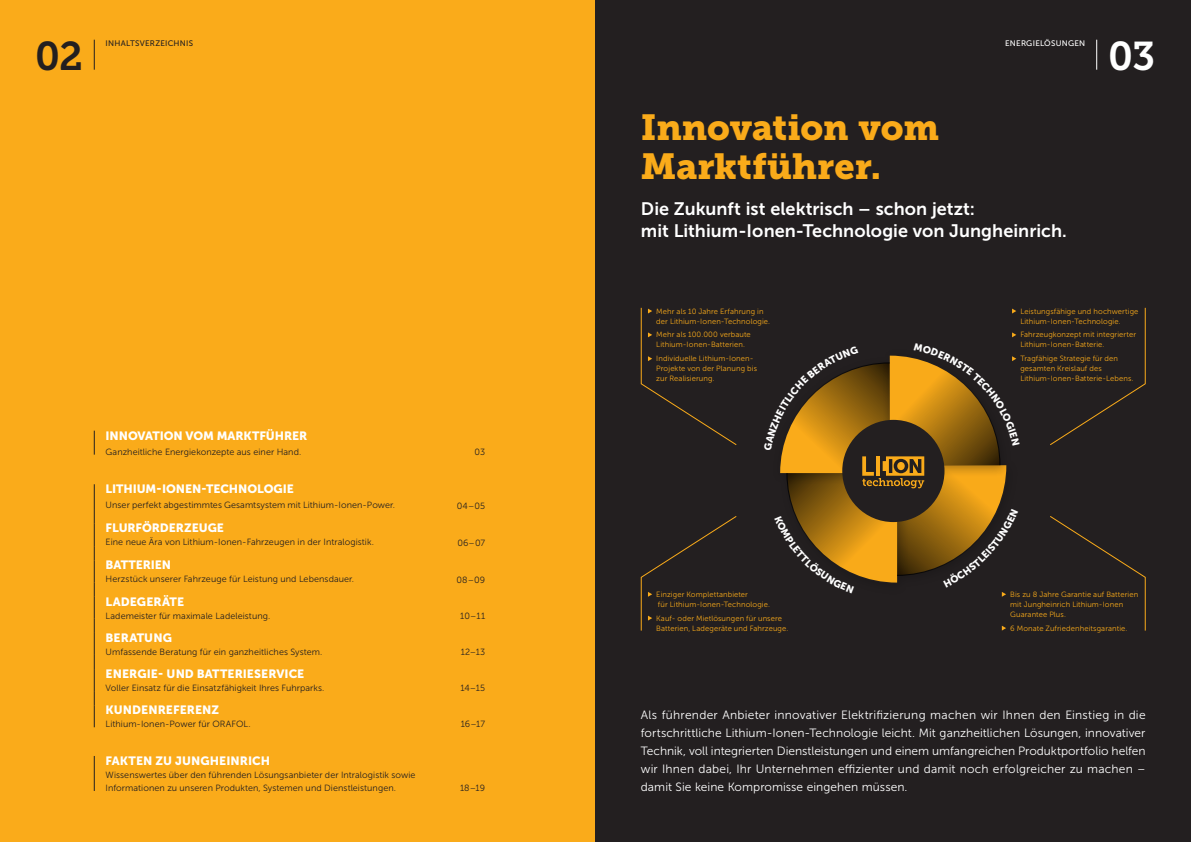
<style>
.page{position:relative;width:1191px;height:842px;background:#fff}
.page>*{position:absolute;margin:0;border:0;box-sizing:border-box;transform-origin:0 0}
.t1{font:40px "Museo JH Slab 700";color:#231f20}
.t2{font:40px "Museo JH Slab 700";color:#fff}
.t3{font:36px/39px "Museo JH Slab 900";color:#faab1a}
.t4{font:18px/22px "Museo JH Sans 700";letter-spacing:.005em;color:#fff}
.t5{font:12px/18px "Museo JH Sans 300";letter-spacing:.005em;color:#fff;text-align:justify}
.t6{font:12px "Museo JH Sans 900";color:#fff}
.t7{font:9px/13px "Museo JH Sans 300";letter-spacing:.005em;color:#231f20}
.t8{font:8px "Museo JH Sans 500";letter-spacing:.03em;color:#231f20}
.t9{font:8px "Museo JH Sans 500";letter-spacing:.03em;color:#fff}
.t10{font:7.6px/10px "Museo JH Sans 300";letter-spacing:.015em;color:#faab1a}
</style>
<div class="page">
<div style="left:0;top:0;width:595px;height:842px;background:#faab1a"></div>
<div style="left:595px;top:0;width:596px;height:842px;background:#231f20"></div>
<div style="left:1049px;top:307px;width:97px;height:139px;background:#231f20"></div>
<div style="left:1049px;top:515px;width:97px;height:116px;background:#231f20"></div>
<hr style="left:94px;top:756px;width:1px;height:35px;background:#231f20">
<svg style="left:94px;top:431px;width:1px;height:24px"></svg>
<svg style="left:94px;top:484px;width:1px;height:243px"></svg>
<div style="left:640px;top:307px;width:97px;height:139px;background:#231f20"></div>
<svg style="left:1012px;top:309px;width:4px;height:4px"></svg>
<svg style="left:1012px;top:332px;width:4px;height:5px"></svg>
<svg style="left:1001px;top:626px;width:5px;height:5px"></svg>
<div style="left:640px;top:515px;width:97px;height:116px;background:#231f20"></div>
<hr style="left:94px;top:40px;width:1px;height:30px;background:#231f20">
<hr style="left:1096px;top:40px;width:1px;height:30px;background:#fff">
<svg style="left:764px;top:343px;width:255px;height:254px"></svg>
<h1 class="t1" style="left:35px;top:33px;width:49px">02</h1>
<p class="t8" style="left:106px;top:39px;width:89px">INHALTSVERZEICHNIS</p>
<p class="t9" style="left:1005px;top:39px;width:82px">ENERGIELÖSUNGEN</p>
<h1 class="t2" style="left:1108px;top:33px;width:49px">03</h1>
<h2 class="t3" style="left:641px;top:109px;width:300px">Innovation vom<br>Marktführer.</h2>
<h3 class="t4" style="left:641px;top:198px;width:427px">Die Zukunft ist elektrisch – schon jetzt:<br>mit Lithium-Ionen-Technologie von Jungheinrich.</h3>
<h3 class="t6" style="left:106px;top:429px;width:203px">INNOVATION VOM MARKTFÜHRER</h3>
<p class="t7" style="left:106px;top:445px;width:197px">Ganzheitliche Energiekonzepte aus einer Hand.</p>
<p class="t7" style="left:474px;top:445px;width:12px">03</p>
<h3 class="t6" style="left:106px;top:482px;width:190px">LITHIUM-IONEN-TECHNOLOGIE</h3>
<p class="t7" style="left:106px;top:499px;width:291px">Unser perfekt abgestimmtes Gesamtsystem mit Lithium-Ionen-Power.</p>
<p class="t7" style="left:457px;top:499px;width:30px">04–05</p>
<h3 class="t6" style="left:106px;top:521px;width:120px">FLURFÖRDERZEUGE</h3>
<p class="t7" style="left:106px;top:536px;width:270px">Eine neue Ära von Lithium-Ionen-Fahrzeugen in der Intralogistik.</p>
<p class="t7" style="left:457px;top:537px;width:29px">06–07</p>
<h3 class="t6" style="left:106px;top:558px;width:67px">BATTERIEN</h3>
<p class="t7" style="left:106px;top:573px;width:250px">Herzstück unserer Fahrzeuge für Leistung und Lebensdauer.</p>
<p class="t7" style="left:456px;top:573px;width:30px">08–09</p>
<h3 class="t6" style="left:106px;top:595px;width:80px">LADEGERÄTE</h3>
<p class="t7" style="left:106px;top:609px;width:166px">Lademeister für maximale Ladeleistung.</p>
<p class="t7" style="left:460px;top:609px;width:26px">10 – 11</p>
<h3 class="t6" style="left:106px;top:631px;width:68px">BERATUNG</h3>
<p class="t7" style="left:106px;top:645px;width:218px">Umfassende Beratung für ein ganzheitliches System.</p>
<p class="t7" style="left:461px;top:645px;width:26px">12–13</p>
<h3 class="t6" style="left:106px;top:667px;width:200px">ENERGIE- UND BATTERIESERVICE</h3>
<p class="t7" style="left:106px;top:681px;width:220px">Voller Einsatz für die Einsatzfähigkeit Ihres Fuhrparks.</p>
<p class="t7" style="left:460px;top:681px;width:26px">14–15</p>
<h3 class="t6" style="left:106px;top:703px;width:115px">KUNDENREFERENZ</h3>
<p class="t7" style="left:106px;top:718px;width:147px">Lithium-Ionen-Power für ORAFOL.</p>
<p class="t7" style="left:461px;top:718px;width:26px">16 –17</p>
<h3 class="t6" style="left:106px;top:754px;width:166px">FAKTEN ZU JUNGHEINRICH</h3>
<p class="t7" style="left:106px;top:768px;width:311px">Wissenswertes über den führenden Lösungsanbieter der Intralogistik sowie<br>Informationen zu unseren Produkten, Systemen und Dienstleistungen.</p>
<p class="t7" style="left:460px;top:781px;width:27px">18–19</p>
<p class="t10" style="left:656px;top:306px;width:115px">Mehr als 10 Jahre Erfahrung in der Lithium-Ionen-Technologie.</p>
<p class="t10" style="left:656px;top:330px;width:96px">Mehr als 100.000 verbaute<br>Lithium-Ionen-Batterien.</p>
<p class="t10" style="left:656px;top:354px;width:102px">Individuelle Lithium-Ionen-<br>Projekte von der Planung bis zur Realisierung.</p>
<p class="t10" style="left:656px;top:589px;width:115px">Einziger Komplettanbieter<br>für Lithium-Ionen-Technologie.</p>
<p class="t10" style="left:656px;top:613px;width:134px">Kauf- oder Mietlösungen für unsere<br>Batterien, Ladegeräte und Fahrzeuge.</p>
<p class="t10" style="left:1020px;top:306px;width:119px">Leistungsfähige und hochwertige<br>Lithium-Ionen-Technologie.</p>
<p class="t10" style="left:1020px;top:330px;width:117px">Fahrzeugkonzept mit integrierter<br>Lithium-Ionen-Batterie.</p>
<p class="t10" style="left:1020px;top:354px;width:115px">Tragfähige Strategie für den gesamten Kreislauf des<br>Lithium-Ionen-Batterie-Lebens.</p>
<p class="t10" style="left:1010px;top:589px;width:130px">Bis zu 8 Jahre Garantie auf Batterien mit Jungheinrich Lithium-Ionen<br>Guarantee Plus.</p>
<p class="t10" style="left:1010px;top:623px;width:119px">6 Monate Zufriedenheitsgarantie.</p>
<p class="t5" style="left:641px;top:706px;width:506px">Als führender Anbieter innovativer Elektrifizierung machen wir Ihnen den Einstieg in die fortschrittliche Lithium-Ionen-Technologie leicht. Mit ganzheitlichen Lösungen, innovativer Technik, voll integrierten Dienstleistungen und einem umfangreichen Produktportfolio helfen wir Ihnen dabei, Ihr Unternehmen effizienter und damit noch erfolgreicher zu machen – damit Sie keine Kompromisse eingehen müssen.</p>
</div>
